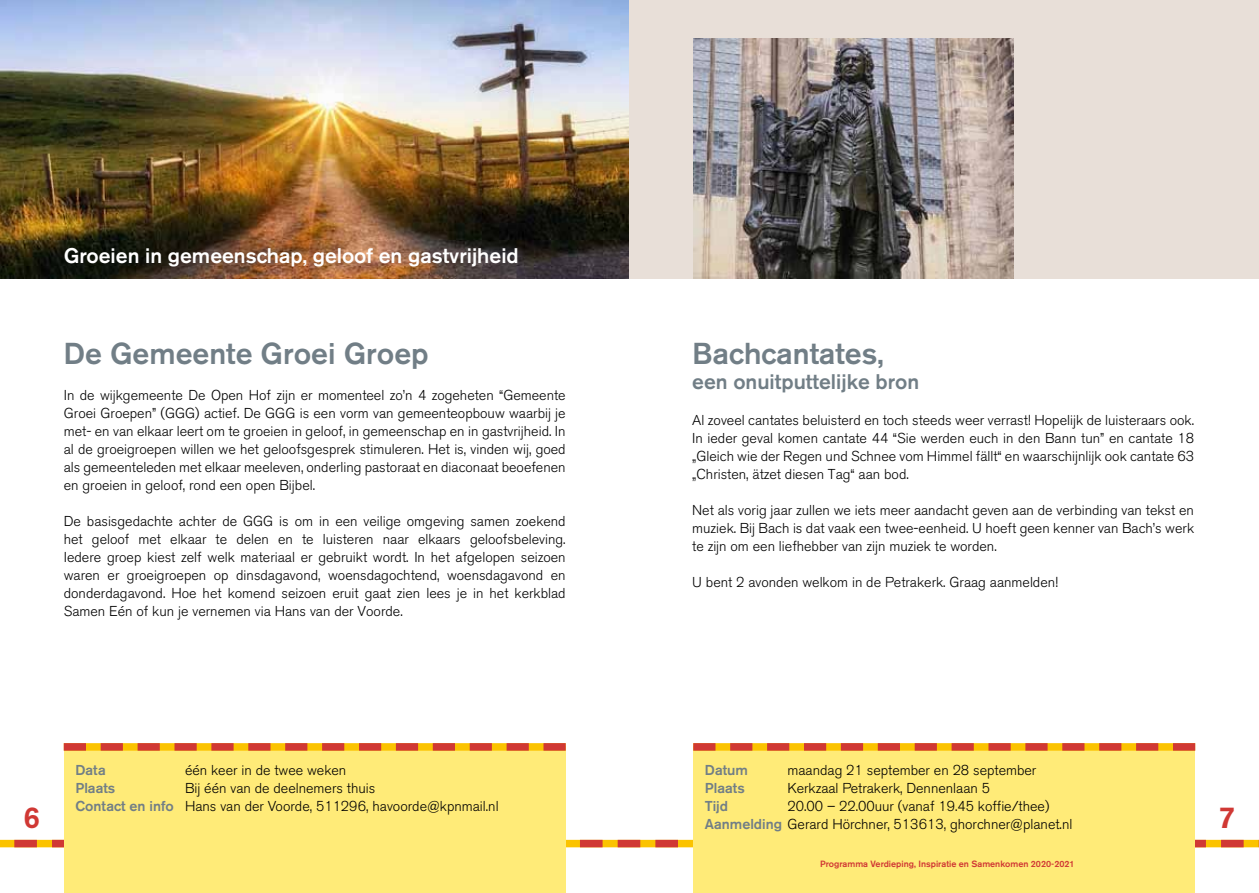
<style>
.page{position:relative;width:1259px;height:893px;background:#fff}
.page>*{position:absolute;margin:0;border:0;box-sizing:border-box;transform-origin:0 0}
.t1{font:500 30px "Akzidenz Grotesk BE";color:#717e86}
.t2{font:500 30px "Akzidenz Grotesk BE";color:#d03834}
.t3{font:500 21px "Akzidenz Grotesk BE";color:#fff}
.t4{font:500 21px "Akzidenz Grotesk BE";color:#717e86}
.t5{font:300 14.25px/18px "Akzidenz Grotesk BE";color:#000;text-align:justify}
.t6{font:500 14.25px "Akzidenz Grotesk BE";color:#717e86}
.t7{font:500 9px "Akzidenz Grotesk BE";color:#d03834}
.s1{font-weight:500;color:#717e86}
</style>
<div class="page">
<svg style="left:0;top:840px;width:1259px;height:7px;background:#e4781b"></svg>
<img style="left:0;top:0;width:629px;height:279px">
<div style="left:64px;top:747px;width:502px;height:146px;background:#ffeb78"></div>
<svg style="left:64px;top:743px;width:502px;height:8px;background:#e17323"></svg>
<div style="left:629px;top:0;width:630px;height:279px;background:#e8dfd8"></div>
<img style="left:693px;top:38px;width:320px;height:241px">
<div style="left:693px;top:747px;width:502px;height:146px;background:#ffeb78"></div>
<svg style="left:693px;top:743px;width:502px;height:8px;background:#e17323"></svg>
<h2 class="t3" style="left:64px;top:243px;width:456px">Groeien in gemeenschap, geloof en gastvrijheid</h2>
<h1 class="t1" style="left:64px;top:335px;width:366px">De Gemeente Groei Groep</h1>
<p class="t5" style="left:64px;top:386px;width:503px">In de wijkgemeente De Open Hof zijn er momenteel zo’n 4 zogeheten “Gemeente Groei Groepen” (GGG) actief. De GGG is een vorm van gemeenteopbouw waarbij je met- en van elkaar leert om te groeien in geloof, in gemeenschap en in gastvrijheid. In al de groeigroepen willen we het geloofsgesprek stimuleren. Het is, vinden wij, goed als gemeenteleden met elkaar meeleven, onderling pastoraat en diaconaat beoefenen en groeien in geloof, rond een open Bijbel.</p>
<p class="t5" style="left:64px;top:512px;width:503px">De basisgedachte achter de GGG is om in een veilige omgeving samen zoekend het geloof met elkaar te delen en te luisteren naar elkaars geloofsbeleving.<br>Iedere groep kiest zelf welk materiaal er gebruikt wordt. In het afgelopen seizoen waren er groeigroepen op dinsdagavond, woensdagochtend, woensdagavond en donderdagavond. Hoe het komend seizoen eruit gaat zien lees je in het kerkblad Samen Eén of kun je vernemen via Hans van der Voorde.</p>
<h1 class="t1" style="left:692px;top:335px;width:193px">Bachcantates,</h1>
<h2 class="t4" style="left:692px;top:369px;width:228px">een onuitputtelijke bron</h2>
<p class="t5" style="left:692px;top:412px;width:503px">Al zoveel cantates beluisterd en toch steeds weer verrast! Hopelijk de luisteraars ook.<br>In ieder geval komen cantate 44 “Sie werden euch in den Bann tun” en cantate 18 „Gleich wie der Regen und Schnee vom Himmel fällt“ en waarschijnlijk ook cantate 63 „Christen, ätzet diesen Tag“ aan bod.</p>
<p class="t5" style="left:692px;top:502px;width:503px">Net als vorig jaar zullen we iets meer aandacht geven aan de verbinding van tekst en muziek. Bij Bach is dat vaak een twee-eenheid. U hoeft geen kenner van Bach’s werk te zijn om een liefhebber van zijn muziek te worden.</p>
<p class="t5" style="left:692px;top:574px;width:367px">U bent 2 avonden welkom in de Petrakerk. Graag aanmelden!</p>
<p class="t6" style="left:705px;top:761px;width:45px">Datum</p>
<p class="t5" style="left:787px;top:761px;width:250px">maandag 21 september en 28 september</p>
<p class="t6" style="left:705px;top:779px;width:41px">Plaats</p>
<p class="t5" style="left:787px;top:779px;width:204px">Kerkzaal Petrakerk, Dennenlaan 5</p>
<p class="t6" style="left:705px;top:797px;width:25px">Tijd</p>
<p class="t5" style="left:787px;top:797px;width:263px">20.00 – 22.00uur (vanaf 19.45 koffie/thee)</p>
<p class="t6" style="left:75px;top:761px;width:32px">Data</p>
<p class="t5" style="left:185px;top:761px;width:163px">één keer in de twee weken</p>
<p class="t6" style="left:75px;top:779px;width:41px">Plaats</p>
<p class="t5" style="left:75px;top:779px;width:425px;text-indent:109px">Bij één van de deelnemers thuis<br><span class="s1">Contact en info</span> Hans van der Voorde, 511296, havoorde@kpnmail.nl</p>
<h1 class="t2" style="left:23px;top:799px;width:18px">6</h1>
<p class="t5" style="left:705px;top:815px;width:369px"><span class="s1">Aanmelding</span> Gerard Hörchner, 513613, ghorchner@planet.nl</p>
<h1 class="t2" style="left:1218px;top:799px;width:18px">7</h1>
<p class="t7" style="left:820px;top:858px;width:256px">Programma Verdieping, Inspiratie en Samenkomen 2020-2021</p>
</div>
